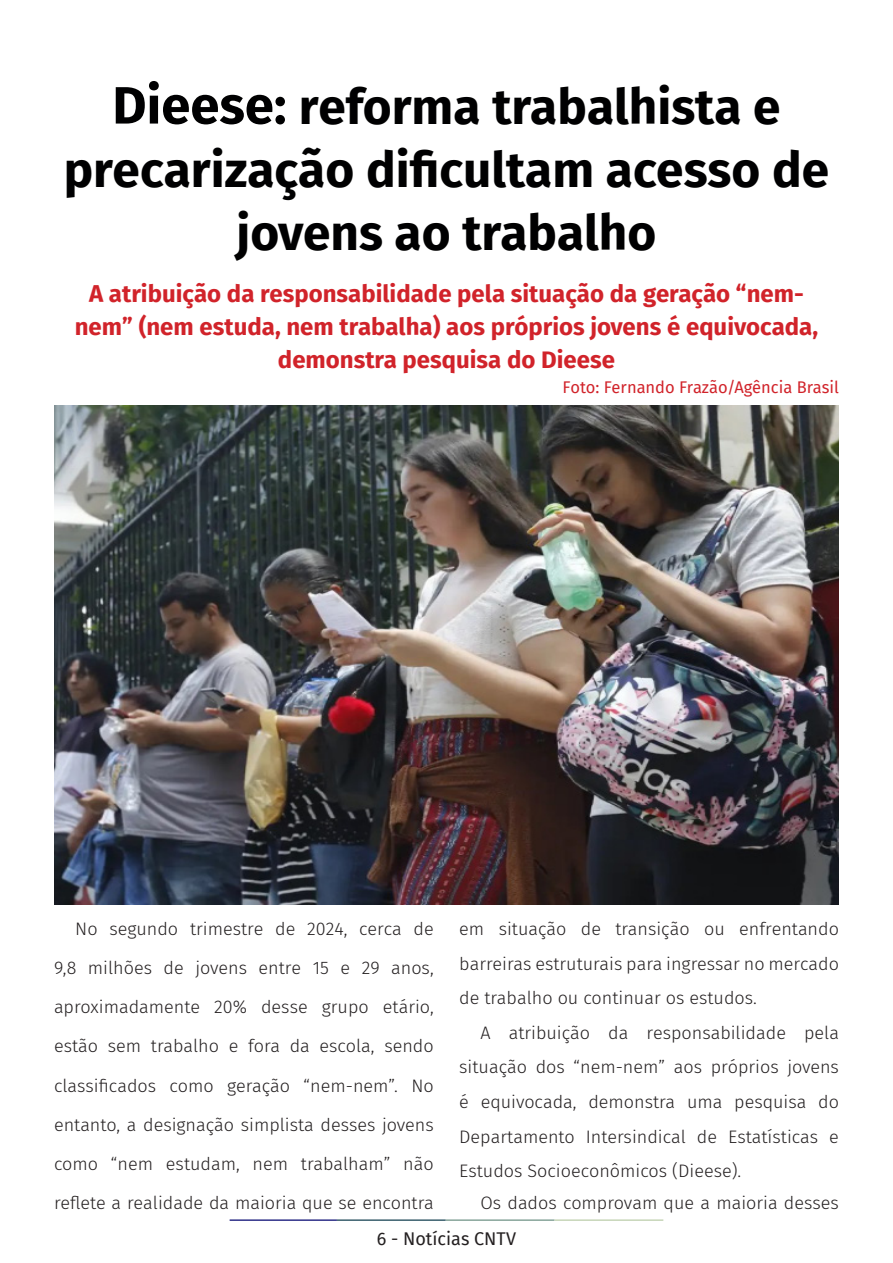
<style>
.page{position:relative;width:893px;height:1263px;background:#fff}
.page>*{position:absolute;margin:0;border:0;box-sizing:border-box;transform-origin:0 0}
.t1{font:700 49.5px/63px "Fira Sans";color:#000001;text-align:center}
.t2{font:700 24px/33px "Fira Sans";color:#d1232a;text-align:center}
.t3{font:300 18px/39.2px "Fira Sans";color:#231f20;text-align:justify}
.t4{font:18px "Fira Sans";color:#231f20}
.t5{font:16.5px "Fira Sans";color:#d1232a}
.s1{font-size:52.5px}
</style>
<div class="page">
<hr style="left:230px;top:1219px;width:107px;height:2px;background:#2f3088">
<hr style="left:337px;top:1219px;width:109px;height:2px;background:#3a5f6d">
<hr style="left:446px;top:1219px;width:109px;height:2px;background:#87a59a">
<hr style="left:555px;top:1219px;width:108px;height:2px;background:#c6d5b7">
<img style="left:54px;top:405px;width:785px;height:499px">
<p class="t1" style="left:64px;top:71px;width:767px"><span class="s1">Dieese:</span> reforma trabalhista e precarização dificultam acesso de jovens ao trabalho</p>
<p class="t2" style="left:75px;top:276px;width:745px">A atribuição da responsabilidade pela situação da geração “nem&shy;nem” (nem estuda, nem trabalha) aos próprios jovens é equivocada, demonstra pesquisa do Dieese</p>
<p class="t5" style="left:563px;top:375px;width:278px">Foto: Fernando Frazão/Agência Brasil</p>
<p class="t3" style="left:54px;top:909px;width:381px;text-indent:21px">No segundo trimestre de 2024, cerca de 9,8 milhões de jovens entre 15 e 29 anos, aproximadamente 20% desse grupo etário, estão sem trabalho e fora da escola, sendo classificados como geração “nem-nem”. No entanto, a designação simplista desses jovens como “nem estudam, nem trabalham” não reflete a realidade da maioria que se encontra</p>
<p class="t3" style="left:459px;top:911px;width:381px;line-height:34.7px">em situação de transição ou enfrentando barreiras estruturais para ingressar no mercado de trabalho ou continuar os estudos.</p>
<p class="t3" style="left:459px;top:1015px;width:381px;line-height:34.7px;text-indent:21px">A atribuição da responsabilidade pela situação dos “nem-nem” aos próprios jovens é equivocada, demonstra uma pesquisa do Departamento Intersindical de Estatísticas e Estudos Socioeconômicos (Dieese).</p>
<p class="t3" style="left:480px;top:1183px;width:360px">Os dados comprovam que a maioria desses</p>
<p class="t4" style="left:377px;top:1225px;width:141px">6 - Notícias CNTV</p>
</div>
